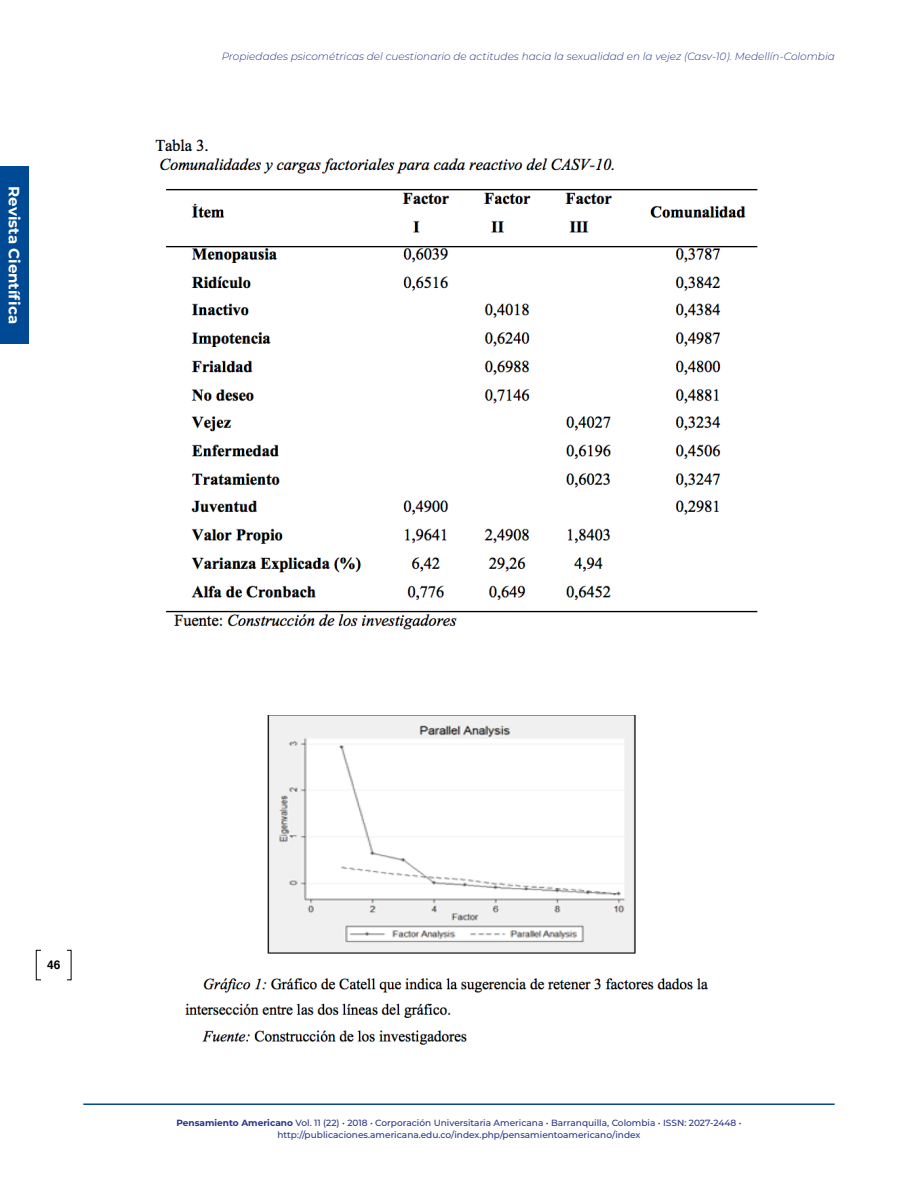
<style>
.page{position:relative;width:918px;height:1188px;background:#fff}
.page>*{position:absolute;margin:0;border:0;box-sizing:border-box;transform-origin:0 0}
.t1{font:700 15px "Montserrat";color:#fff}
.t2{font:700 12px "Helvetica";color:#000}
.t3{font:italic 300 10.5px "Montserrat";color:#283583}
.t4{font:500 9px/12px "Montserrat";color:#283583;text-align:center}
.s1{font-weight:700}
</style>
<div class="page">
<div style="left:0;top:167px;width:29px;height:177px;background:#004994"></div>
<hr style="left:83px;top:1103px;width:752px;height:2px;background:#004994">
<img style="left:155px;top:139px;width:603px;height:491px">
<img style="left:185px;top:716px;width:523px;height:329px">
<h1 class="t1" style="left:25px;top:186px;width:139px;rotate:90deg">Revista Científica</h1>
<p class="t3" style="left:222px;top:49px;width:615px">Propiedades psicométricas del cuestionario de actitudes hacia la sexualidad en la vejez (Casv-10). Medellín-Colombia</p>
<h2 class="t2" style="left:47px;top:955px;width:15px">46</h2>
<p class="t4" style="left:176px;top:1116px;width:567px"><span class="s1">Pensamiento Americano</span> Vol. 11 (22) • 2018 • Corporación Universitaria Americana • Barranquilla, Colombia • ISSN: 2027-2448 • http://publicaciones.americana.edu.co/index.php/pensamientoamericano/index</p>
</div>
